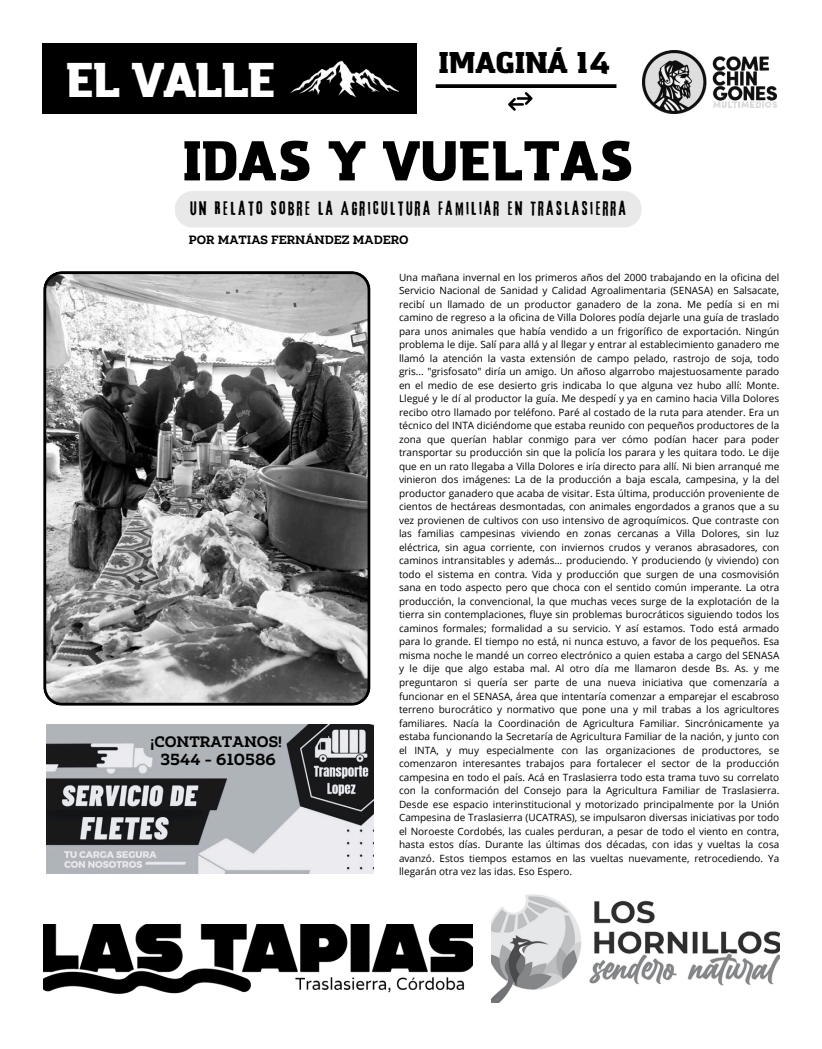
<style>
.page{position:relative;width:822px;height:1049px;background:#fff}
.page>*{position:absolute;margin:0;border:0;box-sizing:border-box;transform-origin:0 0}
.t1{font:900 55.2px "Amazing Grotesk";letter-spacing:-.01em;color:#000}
.t2{font:900 48px "Amazing Grotesk";letter-spacing:-.04em;color:#fff}
.t3{font:900 29.5px "Amazing Grotesk";letter-spacing:-.01em;color:#000}
.t4{font:18px "Lava Pro Rough";letter-spacing:.14em;color:#000}
.t5{font:700 16px "Amazing Slab";color:#000}
.t6{font:700 15.1px "Amazing Slab";color:#000}
.t7{font:700 12px "Amazing Slab";color:#000}
.t8{font:10px/13.5px "Open Sans";color:#000;text-align:justify}
</style>
<div class="page">
<div style="left:43px;top:43px;width:374px;height:71px;background:#000"></div>
<svg style="left:436px;top:84px;width:180px;height:4px"></svg>
<img style="left:642px;top:50px;width:134px;height:64px">
<img style="left:491px;top:894px;width:288px;height:108px">
<img style="left:43px;top:925px;width:430px;height:68px">
<div style="left:175px;top:191px;width:467px;height:37px;background:#e9e9e9;border-radius:18px"></div>
<img style="left:290px;top:60px;width:109px;height:38px">
<svg style="left:43px;top:271px;width:328px;height:434px;background:#848484"></svg>
<img style="left:46px;top:724px;width:327px;height:149px">
<svg style="left:508px;top:92px;width:25px;height:19px"></svg>
<p class="t2" style="left:65px;top:60px;width:213px">EL VALLE</p>
<h2 class="t3" style="left:439px;top:51px;width:172px">IMAGINÁ 14</h2>
<p class="t1" style="left:182px;top:138px;width:453px">IDAS Y VUELTAS</p>
<p class="t4" style="left:190px;top:198px;width:437px">UN RELATO SOBRE LA AGRICULTURA FAMILIAR EN TRASLASIERRA</p>
<p class="t7" style="left:189px;top:232px;width:221px">POR MATIAS FERNÁNDEZ MADERO</p>
<h4 class="t6" style="left:151px;top:732px;width:133px">¡CONTRATANOS!</h4>
<h4 class="t5" style="left:160px;top:749px;width:117px">3544 - 610586</h4>
<p class="t8" style="left:399px;top:270px;width:382px">Una mañana invernal en los primeros años del 2000 trabajando en la oficina del Servicio Nacional de Sanidad y Calidad Agroalimentaria (SENASA) en Salsacate, recibí un llamado de un productor ganadero de la zona. Me pedía si en mi camino de regreso a la oficina de Villa Dolores podía dejarle una guía de traslado para unos animales que había vendido a un frigorífico de exportación. Ningún problema le dije. Salí para allá y al llegar y entrar al establecimiento ganadero me llamó la atención la vasta extensión de campo pelado, rastrojo de soja, todo gris... "grisfosato" diría un amigo. Un añoso algarrobo majestuosamente parado en el medio de ese desierto gris indicaba lo que alguna vez hubo allí: Monte.<br>Llegué y le dí al productor la guía. Me despedí y ya en camino hacia Villa Dolores recibo otro llamado por teléfono. Paré al costado de la ruta para atender. Era un técnico del INTA diciéndome que estaba reunido con pequeños productores de la zona que querían hablar conmigo para ver cómo podían hacer para poder transportar su producción sin que la policía los parara y les quitara todo. Le dije que en un rato llegaba a Villa Dolores e iría directo para allí. Ni bien arranqué me vinieron dos imágenes: La de la producción a baja escala, campesina, y la del productor ganadero que acaba de visitar. Esta última, producción proveniente de cientos de hectáreas desmontadas, con animales engordados a granos que a su vez provienen de cultivos con uso intensivo de agroquímicos. Que contraste con las familias campesinas viviendo en zonas cercanas a Villa Dolores, sin luz eléctrica, sin agua corriente, con inviernos crudos y veranos abrasadores, con caminos intransitables y además… produciendo. Y produciendo (y viviendo) con todo el sistema en contra. Vida y producción que surgen de una cosmovisión sana en todo aspecto pero que choca con el sentido común imperante. La otra producción, la convencional, la que muchas veces surge de la explotación de la tierra sin contemplaciones, fluye sin problemas burocráticos siguiendo todos los caminos formales; formalidad a su servicio. Y así estamos. Todo está armado para lo grande. El tiempo no está, ni nunca estuvo, a favor de los pequeños. Esa misma noche le mandé un correo electrónico a quien estaba a cargo del SENASA y le dije que algo estaba mal. Al otro día me llamaron desde Bs. As. y me preguntaron si quería ser parte de una nueva iniciativa que comenzaría a funcionar en el SENASA, área que intentaría comenzar a emparejar el escabroso terreno burocrático y normativo que pone una y mil trabas a los agricultores familiares. Nacía la Coordinación de Agricultura Familiar. Sincrónicamente ya estaba funcionando la Secretaría de Agricultura Familiar de la nación, y junto con el INTA, y muy especialmente con las organizaciones de productores, se comenzaron interesantes trabajos para fortalecer el sector de la producción campesina en todo el país. Acá en Traslasierra todo esta trama tuvo su correlato con la conformación del Consejo para la Agricultura Familiar de Traslasierra.<br>Desde ese espacio interinstitucional y motorizado principalmente por la Unión Campesina de Traslasierra (UCATRAS), se impulsaron diversas iniciativas por todo el Noroeste Cordobés, las cuales perduran, a pesar de todo el viento en contra, hasta estos días. Durante las últimas dos décadas, con idas y vueltas la cosa avanzó. Estos tiempos estamos en las vueltas nuevamente, retrocediendo. Ya llegarán otra vez las idas. Eso Espero.</p>
</div>
